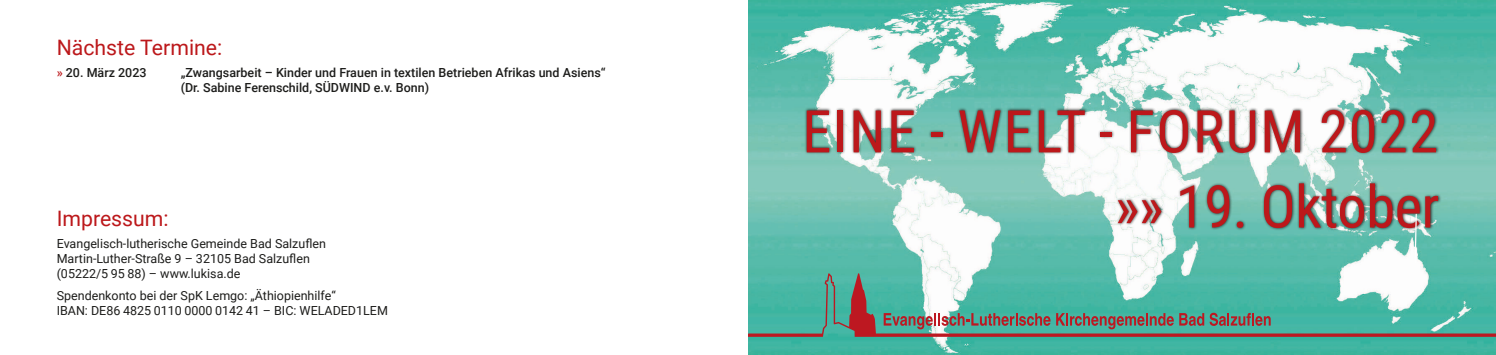
<style>
.page{position:relative;width:1496px;height:355px;background:#fff}
.page>*{position:absolute;margin:0;border:0;box-sizing:border-box;transform-origin:0 0}
.t1{font:58.75px "Roboto Condensed";letter-spacing:.025em;color:#bc181b}
.t2{font:58.75px "Roboto Condensed";letter-spacing:-.01em;color:#bc181b}
.t3{font:21.25px "Roboto";color:#bc181b}
.t4{font:12.5px/15px "Roboto";color:#1d1d1b}
.t5{font:500 12.5px/15px "Roboto";color:#1d1d1b}
.s1{color:#bc181b}
</style>
<div class="page">
<img style="left:748px;top:0;width:747px;height:354px">
<div style="left:804px;top:107px;width:637px;height:123px;background:#1d1d1b;opacity:.9"></div>
<svg style="left:748px;top:273px;width:747px;height:63px;background:#66ad9f"></svg>
<svg style="left:1413px;top:213px;width:4px;height:51px"></svg>
<p class="t3" style="left:57px;top:32px;width:167px">Nächste Termine:</p>
<p class="t5" style="left:57px;top:65px;width:91px"><span class="s1">»</span> 20. März 2023</p>
<p class="t5" style="left:181px;top:65px;width:426px">„Zwangsarbeit – Kinder und Frauen in textilen Betrieben Afrikas und Asiens“ (Dr. Sabine Ferenschild, SÜDWIND e.v. Bonn)</p>
<p class="t3" style="left:57px;top:203px;width:113px">Impressum:</p>
<p class="t4" style="left:57px;top:235px;width:271px">Evangelisch-lutherische Gemeinde Bad Salzuflen<br>Martin-Luther-Straße 9 – 32105 Bad Salzuflen (05222/5 95 88) – www.lukisa.de</p>
<p class="t4" style="left:57px;top:287px;width:333px">Spendenkonto bei der SpK Lemgo: „Äthiopienhilfe“<br>IBAN: DE86 4825 0110 0000 0142 41 – BIC: WELADED1LEM</p>
<p class="t1" style="left:802px;top:90px;width:637px">EINE - WELT - FORUM 2022</p>
<p class="t2" style="left:1114px;top:165px;width:326px">»» 19. Oktober</p>
</div>
